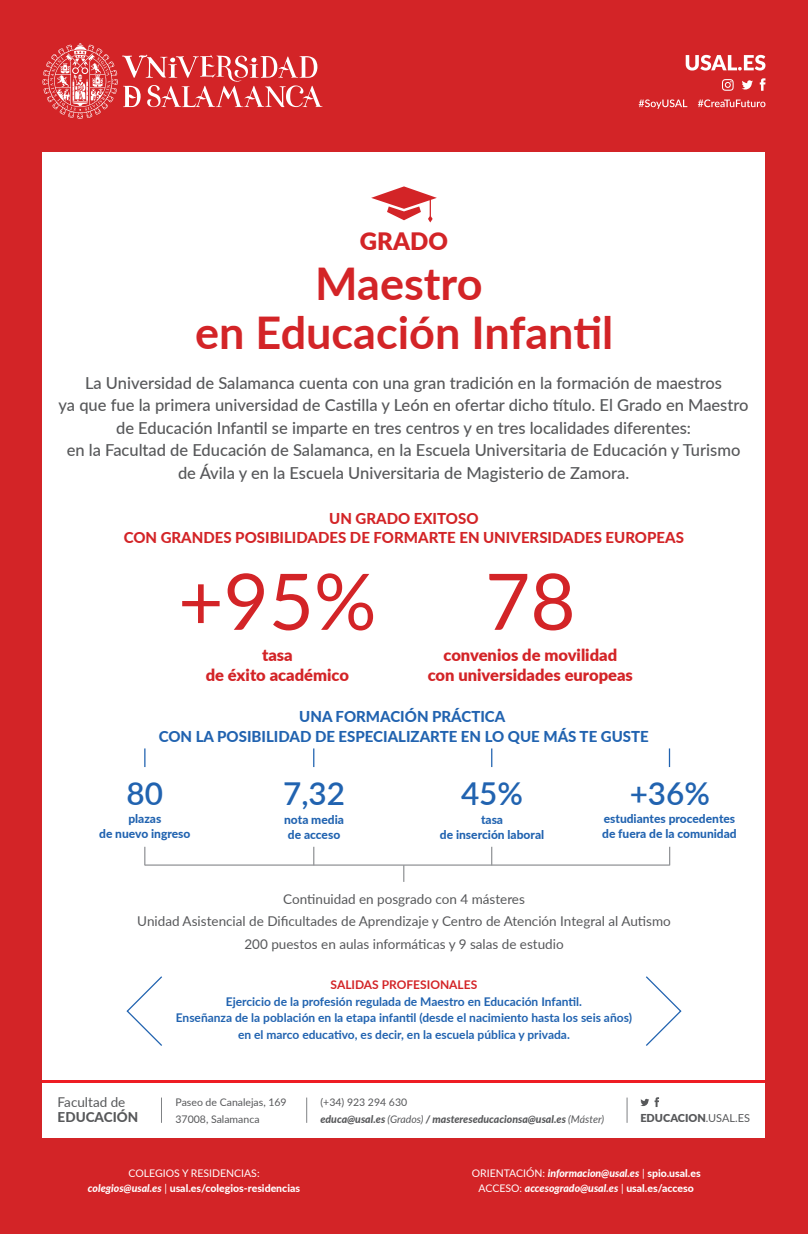
<style>
.page{position:relative;width:808px;height:1234px;background:#fff}
.page>*{position:absolute;margin:0;border:0;box-sizing:border-box;transform-origin:0 0}
.t1{font:78px "Lato";color:#d32427}
.t2{font:700 45px/49.5px "Lato";color:#d32427;text-align:center}
.t3{font:600 31.5px "Lato";color:#2163b0}
.t4{font:900 24px "Lato";color:#d32427}
.t5{font:500 16.5px/22.5px "Lato";color:#57585a;text-align:center}
.t6{font:900 16.5px/19.5px "Lato";color:#d32427;text-align:center}
.t7{font:800 15px/19.5px "Lato";color:#d32427;text-align:center}
.t8{font:800 15px/19.5px "Lato";color:#2163b0;text-align:center}
.t9{font:13.5px/22.5px "Lato";color:#57585a;text-align:center}
.t10{font:800 13.5px "Lato";color:#57585a}
.t11{font:700 12px/16.5px "Lato";color:#2163b0;text-align:center}
.t12{font:800 12px/15px "Lato";color:#2163b0;text-align:center}
.t13{font:700 12px "Lato";color:#d32427}
.t14{font:900 10.95px "Lato";color:#57585a}
.t15{font:italic 800 10.5px/15px "Lato";color:#fff;text-align:center}
.t16{font:italic 800 10.5px/16.5px "Lato";color:#57585a}
.t17{font:800 10.5px/15px "Lato";color:#fff;text-align:center}
.t18{font:10.5px/16.5px "Lato";color:#57585a}
.s1{font-weight:400;font-style:normal}
.s2{font-weight:400}
.s3{font-style:italic}
.s4{font-style:normal}
</style>
<div class="page">
<div style="left:0;top:0;width:808px;height:1233px;background:#d32427"></div>
<svg style="left:639px;top:99px;width:48px;height:10px"></svg>
<svg style="left:698px;top:99px;width:67px;height:8px"></svg>
<svg style="left:43px;top:43px;width:279px;height:76px"></svg>
<svg style="left:686px;top:55px;width:79px;height:15px"></svg>
<svg style="left:760px;top:78px;width:5px;height:13px"></svg>
<svg style="left:742px;top:80px;width:11px;height:9px"></svg>
<svg style="left:722px;top:79px;width:12px;height:12px"></svg>
<div style="left:43px;top:152px;width:722px;height:985px;background:#fff"></div>
<svg style="left:371px;top:186px;width:66px;height:36px"></svg>
<hr style="left:43px;top:1079px;width:722px;height:3px;background:#ee1d23">
<svg style="left:126px;top:976px;width:36px;height:70px"></svg>
<svg style="left:646px;top:976px;width:36px;height:70px"></svg>
<svg style="left:144px;top:748px;width:1px;height:18px"></svg>
<svg style="left:313px;top:748px;width:1px;height:18px"></svg>
<svg style="left:491px;top:748px;width:1px;height:18px"></svg>
<svg style="left:669px;top:748px;width:1px;height:18px"></svg>
<svg style="left:403px;top:865px;width:1px;height:16px"></svg>
<hr style="left:145px;top:864px;width:525px;height:1px;background:#939598">
<svg style="left:144px;top:846px;width:1px;height:19px"></svg>
<svg style="left:669px;top:846px;width:1px;height:18px"></svg>
<svg style="left:313px;top:846px;width:1px;height:18px"></svg>
<svg style="left:491px;top:846px;width:1px;height:18px"></svg>
<svg style="left:161px;top:1097px;width:1px;height:25px"></svg>
<svg style="left:306px;top:1097px;width:1px;height:25px"></svg>
<svg style="left:640px;top:1097px;width:19px;height:9px"></svg>
<svg style="left:627px;top:1097px;width:1px;height:25px"></svg>
<h3 class="t4" style="left:360px;top:223px;width:89px">GRADO</h3>
<h2 class="t2" style="left:195px;top:256px;width:420px">Maestro<br>en Educación Infantil</h2>
<p class="t5" style="left:59px;top:370px;width:691px">La Universidad de Salamanca cuenta con una gran tradición en la formación de maestros<br>ya que fue la primera universidad de Castilla y León en ofertar dicho título. El Grado en Maestro de Educación Infantil se imparte en tres centros y en tres localidades diferentes:<br>en la Facultad de Educación de Salamanca, en la Escuela Universitaria de Educación y Turismo de Ávila y en la Escuela Universitaria de Magisterio de Zamora.</p>
<p class="t7" style="left:124px;top:507px;width:562px">UN GRADO EXITOSO<br>CON GRANDES POSIBILIDADES DE FORMARTE EN UNIVERSIDADES EUROPEAS</p>
<h1 class="t1" style="left:178px;top:545px;width:200px">+95%</h1>
<p class="t6" style="left:206px;top:644px;width:145px">tasa<br>de éxito académico</p>
<h1 class="t1" style="left:485px;top:545px;width:92px">78</h1>
<p class="t6" style="left:428px;top:644px;width:207px">convenios de movilidad<br>con universidades europeas</p>
<p class="t8" style="left:159px;top:706px;width:491px">UNA FORMACIÓN PRÁCTICA<br>CON LA POSIBILIDAD DE ESPECIALIZARTE EN LO QUE MÁS TE GUSTE</p>
<h3 class="t3" style="left:127px;top:770px;width:38px">80</h3>
<h3 class="t3" style="left:630px;top:770px;width:82px">+36%</h3>
<p class="t12" style="left:284px;top:811px;width:61px">nota media de acceso</p>
<h3 class="t3" style="left:283px;top:770px;width:64px">7,32</h3>
<h3 class="t3" style="left:461px;top:770px;width:64px">45%</h3>
<p class="t12" style="left:99px;top:810px;width:93px">plazas<br>de nuevo ingreso</p>
<p class="t12" style="left:602px;top:810px;width:136px;text-align:left">estudiantes procedentes de fuera de la comunidad</p>
<p class="t12" style="left:440px;top:811px;width:106px">tasa<br>de inserción laboral</p>
<p class="t9" style="left:137px;top:886px;width:535px">Continuidad en posgrado con 4 másteres<br>Unidad Asistencial de Dificultades de Aprendizaje y Centro de Atención Integral al Autismo<br>200 puestos en aulas informáticas y 9 salas de estudio</p>
<p class="t13" style="left:331px;top:975px;width:148px">SALIDAS PROFESIONALES</p>
<p class="t11" style="left:176px;top:992px;width:458px">Ejercicio de la profesión regulada de Maestro en Educación Infantil.<br>Enseñanza de la población en la etapa infantil (desde el nacimiento hasta los seis años) en el marco educativo, es decir, en la escuela pública y privada.</p>
<p class="t9" style="left:58px;top:1090px;width:69px">Facultad de</p>
<p class="t10" style="left:58px;top:1106px;width:82px">EDUCACIÓN</p>
<p class="t18" style="left:176px;top:1093px;width:113px">Paseo de Canalejas, 169<br>37008, Salamanca</p>
<p class="t16" style="left:320px;top:1093px;width:285px"><span class="s1">(+34) 923 294 630<br></span>educa@usal.es <span class="s2">(Grados)</span> / mastereseducacionsa@usal.es <span class="s2">(Máster)</span></p>
<p class="t14" style="left:640px;top:1109px;width:111px">EDUCACION<span class="s2">.USAL.ES</span></p>
<p class="t17" style="left:88px;top:1165px;width:214px"><span class="s2">COLEGIOS Y RESIDENCIAS:<br></span><span class="s3">colegios@usal.es</span> <span class="s2">|</span> usal.es/colegios-residencias</p>
<p class="t15" style="left:472px;top:1165px;width:230px"><span class="s1">ORIENTACIÓN:</span> informacion@usal.es <span class="s1">|</span> <span class="s4">spio.usal.es<br></span><span class="s1">ACCESO:</span> accesogrado@usal.es <span class="s1">|</span> <span class="s4">usal.es/acceso</span></p>
</div>
